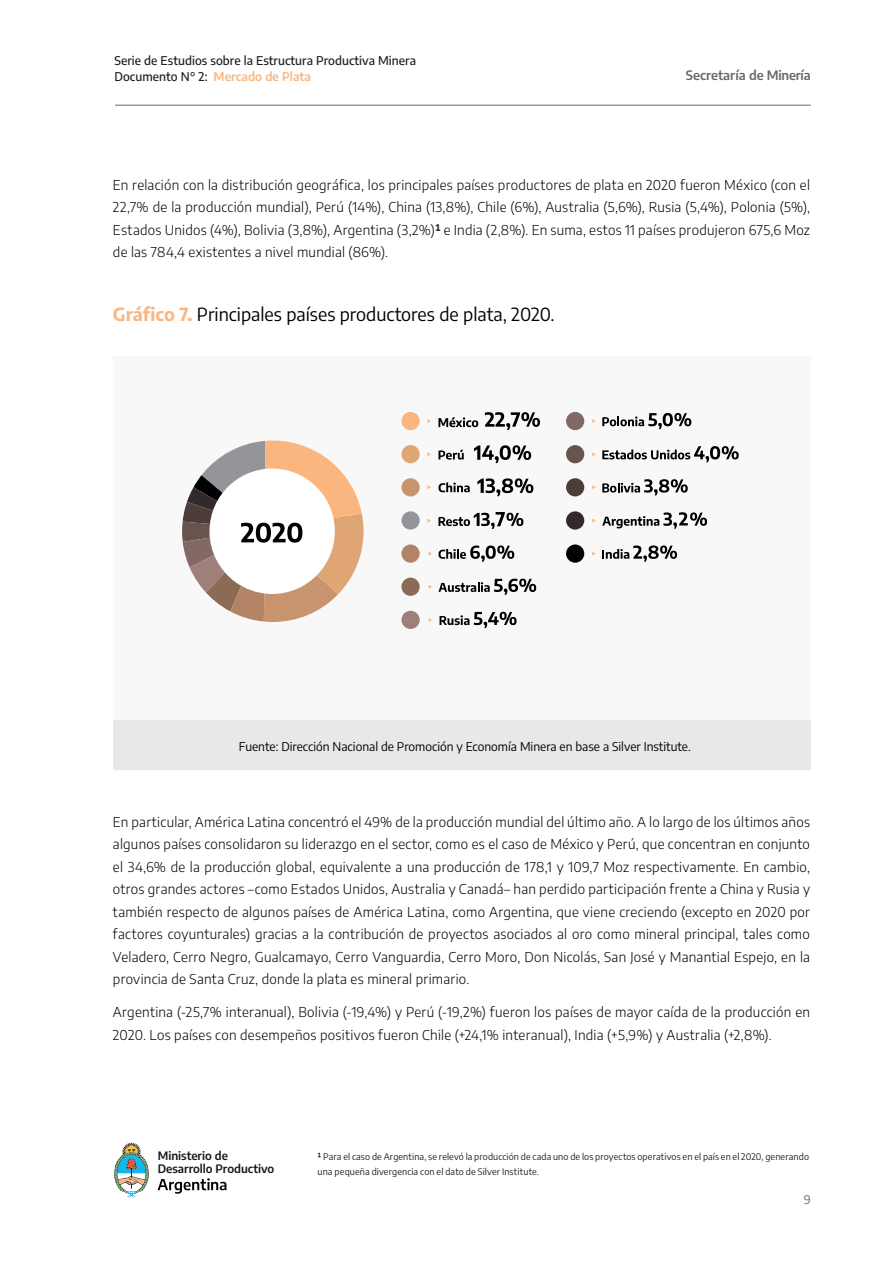
<style>
.page{position:relative;width:893px;height:1263px;background:#fff}
.page>*{position:absolute;margin:0;border:0;box-sizing:border-box;transform-origin:0 0}
.t1{font:18px "Encode Sans";color:#000001}
.t2{font:300 13.5px/22.5px "Encode Sans";letter-spacing:.02em;color:#000001;text-align:justify}
.t3{font:600 12.9px "Encode Sans";letter-spacing:-.005em;color:#646a6c}
.t4{font:500 12px/16.5px "Encode Sans";letter-spacing:.005em;color:#231f20}
.t5{font:12px "Encode Sans";color:#000001}
.t6{font:500 12px "Encode Sans";color:#808285}
.t7{font:600 11.55px/12.9px "Encode Sans";color:#17151a}
.t8{font:9px/15px "Encode Sans";letter-spacing:.015em;color:#231f20}
.s1{font-weight:600;color:#fab67e}
.s2{font-weight:600;color:#231f20}
.s3{font-weight:700;color:#fab67e}
.s4{font-weight:600}
</style>
<div class="page">
<div style="left:113px;top:356px;width:697px;height:366px;background:#f7f8f7"></div>
<div style="left:113px;top:720px;width:697px;height:50px;background:#e7e8e9"></div>
<svg style="left:182px;top:440px;width:182px;height:182px"></svg>
<hr style="left:115px;top:105px;width:696px;height:1px;background:#646a6c">
<svg style="left:114px;top:1142px;width:35px;height:55px"></svg>
<svg style="left:158px;top:1178px;width:68px;height:16px"></svg>
<div style="left:401px;top:578px;width:19px;height:18px;background:#8c6b56;border-radius:50%"></div>
<svg style="left:438px;top:579px;width:98px;height:16px"></svg>
<div style="left:401px;top:611px;width:19px;height:18px;background:#9e7f7a;border-radius:50%"></div>
<svg style="left:440px;top:612px;width:77px;height:16px"></svg>
<svg style="left:438px;top:545px;width:76px;height:17px"></svg>
<div style="left:401px;top:544px;width:19px;height:19px;background:#b28465;border-radius:50%"></div>
<svg style="left:602px;top:545px;width:75px;height:17px"></svg>
<div style="left:566px;top:544px;width:18px;height:19px;background:#010104;border-radius:50%"></div>
<svg style="left:438px;top:512px;width:85px;height:17px"></svg>
<div style="left:401px;top:511px;width:19px;height:19px;background:#939598;border-radius:50%"></div>
<svg style="left:602px;top:512px;width:105px;height:17px"></svg>
<div style="left:566px;top:511px;width:18px;height:19px;background:#31292b;border-radius:50%"></div>
<svg style="left:438px;top:482px;width:32px;height:10px"></svg>
<svg style="left:477px;top:478px;width:56px;height:18px"></svg>
<svg style="left:427px;top:485px;width:4px;height:4px"></svg>
<div style="left:401px;top:478px;width:19px;height:18px;background:#c7946d;border-radius:50%"></div>
<svg style="left:602px;top:479px;width:86px;height:16px"></svg>
<div style="left:566px;top:478px;width:18px;height:18px;background:#4c3d39;border-radius:50%"></div>
<svg style="left:438px;top:450px;width:26px;height:10px"></svg>
<svg style="left:474px;top:445px;width:57px;height:18px"></svg>
<svg style="left:427px;top:452px;width:4px;height:4px"></svg>
<div style="left:401px;top:445px;width:19px;height:18px;background:#dfa575;border-radius:50%"></div>
<svg style="left:602px;top:446px;width:137px;height:16px"></svg>
<div style="left:566px;top:445px;width:18px;height:18px;background:#68534d;border-radius:50%"></div>
<svg style="left:438px;top:417px;width:40px;height:10px"></svg>
<svg style="left:485px;top:412px;width:55px;height:18px"></svg>
<svg style="left:427px;top:419px;width:4px;height:4px"></svg>
<div style="left:401px;top:412px;width:19px;height:18px;background:#fab67e;border-radius:50%"></div>
<svg style="left:602px;top:413px;width:89px;height:16px"></svg>
<svg style="left:592px;top:419px;width:4px;height:4px"></svg>
<div style="left:566px;top:412px;width:18px;height:18px;background:#836964;border-radius:50%"></div>
<p class="t4" style="left:114px;top:52px;width:303px">Serie de Estudios sobre la Estructura Productiva Minera<br>Documento N° 2: <span class="s1">Mercado de Plata</span></p>
<p class="t3" style="left:686px;top:67px;width:126px">Secretaría de Minería</p>
<p class="t2" style="left:113px;top:173px;width:699px">En relación con la distribución geográfica, los principales países productores de plata en 2020 fueron México (con el 22,7% de la producción mundial), Perú (14%), China (13,8%), Chile (6%), Australia (5,6%), Rusia (5,4%), Polonia (5%), Estados Unidos (4%), Bolivia (3,8%), Argentina (3,2%)<span class="s2">¹</span> e India (2,8%). En suma, estos 11 países produjeron 675,6 Moz de las 784,4 existentes a nivel mundial (86%).</p>
<h1 class="t1" style="left:113px;top:302px;width:443px"><span class="s3">Gráfico 7.</span> Principales países productores de plata, 2020.</h1>
<p class="t5" style="left:239px;top:738px;width:453px">Fuente: Dirección Nacional de Promoción y Economía Minera en base a Silver Institute.</p>
<p class="t2" style="left:113px;top:810px;width:699px">En particular, América Latina concentró el 49% de la producción mundial del último año. A lo largo de los últimos años algunos países consolidaron su liderazgo en el sector, como es el caso de México y Perú, que concentran en conjunto el 34,6% de la producción global, equivalente a una producción de 178,1 y 109,7 Moz respectivamente. En cambio, otros grandes actores –como Estados Unidos, Australia y Canadá– han perdido participación frente a China y Rusia y también respecto de algunos países de América Latina, como Argentina, que viene creciendo (excepto en 2020 por factores coyunturales) gracias a la contribución de proyectos asociados al oro como mineral principal, tales como Veladero, Cerro Negro, Gualcamayo, Cerro Vanguardia, Cerro Moro, Don Nicolás, San José y Manantial Espejo, en la provincia de Santa Cruz, donde la plata es mineral primario.</p>
<p class="t2" style="left:113px;top:1000px;width:699px">Argentina (-25,7% interanual), Bolivia (-19,4%) y Perú (-19,2%) fueron los países de mayor caída de la producción en<br>2020. Los países con desempeños positivos fueron Chile (+24,1% interanual), India (+5,9%) y Australia (+2,8%).</p>
<p class="t7" style="left:158px;top:1149px;width:118px">Ministerio de<br>Desarrollo Productivo</p>
<p class="t8" style="left:318px;top:1149px;width:493px"><span class="s4">¹</span> Para el caso de Argentina, se relevó la producción de cada uno de los proyectos operativos en el país en el 2020, generando una pequeña divergencia con el dato de Silver Institute.</p>
<p class="t6" style="left:804px;top:1191px;width:9px">9</p>
</div>
